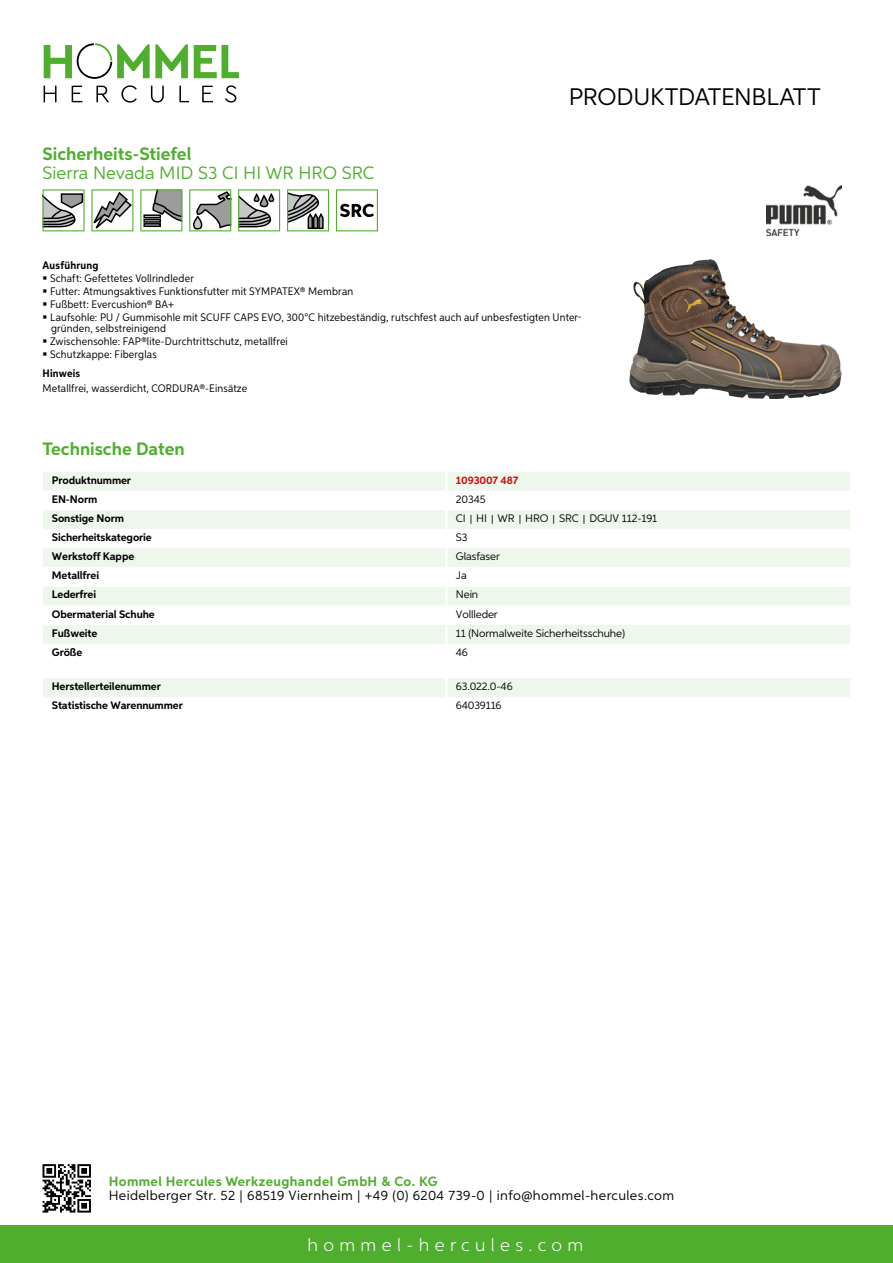
<style>
.page{position:relative;width:893px;height:1263px;background:#fff}
.page>*{position:absolute;margin:0;border:0;box-sizing:border-box;transform-origin:0 0}
.t1{font:24px "Aspira";letter-spacing:-.01em;color:#000}
.t2{font:700 18px "Aspira";color:#50ae2f}
.t3{font:18px "Aspira";color:#50ae2f}
.t4{font:300 18px "Aspira";letter-spacing:.3em;color:#fff}
.t5{font:13.5px "Aspira";letter-spacing:.03em;color:#000}
.t6{font:700 13.5px "Aspira";letter-spacing:.03em;color:#50ae2f}
.t7{font:10.95px/12.6px "Aspira Nar";letter-spacing:.015em;color:#000}
.t8{font:700 10.95px "Aspira";letter-spacing:-.01em;color:#000}
.t9{font:10.95px "Aspira";letter-spacing:-.01em;color:#000}
.t10{font:700 10.95px "Aspira Nar";letter-spacing:.02em;color:#000}
.t11{font:700 10.95px "Aspira";letter-spacing:-.01em;color:#cd1013}
.s1{font-family:"Wuerth Global";font-size:10.5px}
</style>
<div class="page">
<div style="left:0;top:1226px;width:893px;height:37px;background:#50ae2f"></div>
<svg style="left:43px;top:1164px;width:48px;height:48px"></svg>
<svg style="left:194px;top:45px;width:45px;height:33px"></svg>
<svg style="left:44px;top:43px;width:144px;height:36px"></svg>
<svg style="left:44px;top:86px;width:13px;height:16px"></svg>
<svg style="left:72px;top:86px;width:10px;height:16px"></svg>
<svg style="left:96px;top:86px;width:13px;height:16px"></svg>
<svg style="left:121px;top:85px;width:16px;height:18px"></svg>
<svg style="left:151px;top:86px;width:13px;height:17px"></svg>
<svg style="left:179px;top:86px;width:10px;height:16px"></svg>
<svg style="left:202px;top:86px;width:11px;height:16px"></svg>
<svg style="left:225px;top:85px;width:11px;height:18px"></svg>
<div style="left:43px;top:472px;width:807px;height:19px;background:#eef7eb"></div>
<svg style="left:43px;top:510px;width:807px;height:134px;fill:#eef7eb"></svg>
<hr style="left:445px;top:472px;width:3px;height:19px;background:#fff">
<hr style="left:445px;top:510px;width:3px;height:19px;background:#fff">
<hr style="left:445px;top:529px;width:3px;height:19px;background:#fff">
<hr style="left:445px;top:548px;width:3px;height:19px;background:#fff">
<hr style="left:445px;top:567px;width:3px;height:19px;background:#fff">
<hr style="left:445px;top:586px;width:3px;height:20px;background:#fff">
<hr style="left:445px;top:606px;width:3px;height:19px;background:#fff">
<hr style="left:445px;top:625px;width:3px;height:19px;background:#fff">
<div style="left:43px;top:678px;width:807px;height:19px;background:#eef7eb"></div>
<svg style="left:43px;top:189px;width:90px;height:42px"></svg>
<svg style="left:140px;top:189px;width:42px;height:42px"></svg>
<svg style="left:189px;top:189px;width:42px;height:42px"></svg>
<svg style="left:238px;top:189px;width:42px;height:42px"></svg>
<svg style="left:287px;top:189px;width:42px;height:42px"></svg>
<svg style="left:336px;top:189px;width:42px;height:42px"></svg>
<img style="left:630px;top:259px;width:80px;height:111px">
<img style="left:766px;top:185px;width:76px;height:50px">
<h2 class="t2" style="left:43px;top:142px;width:150px">Sicherheits-Stiefel</h2>
<h2 class="t3" style="left:43px;top:162px;width:333px">Sierra Nevada MID S3 CI HI WR HRO SRC</h2>
<h1 class="t1" style="left:569px;top:82px;width:253px">Produktdatenblatt</h1>
<p class="t10" style="left:43px;top:259px;width:58px">Ausführung</p>
<p class="t7" style="left:50px;top:272px;width:533px">Schaft: Gefettetes Vollrindleder<br>Futter: Atmungsaktives Funktionsfutter mit SYMPATEX® Membran<br>Fußbett: Evercushion® BA+<br>Laufsohle: PU / Gummisohle mit SCUFF CAPS EVO, 300°C hitzebeständig, rutschfest auch auf unbesfestigten Unter&shy;gründen, selbstreinigend<br>Zwischensohle: FAP®lite-Durchtrittschutz, metallfrei<br>Schutzkappe: Fiberglas</p>
<p class="t10" style="left:43px;top:367px;width:39px">Hinweis</p>
<p class="t7" style="left:43px;top:382px;width:206px">Metallfrei, wasserdicht, CORDURA®-Einsätze</p>
<h2 class="t2" style="left:43px;top:437px;width:144px">Technische Daten</h2>
<p class="t8" style="left:52px;top:473px;width:81px">Produktnummer</p>
<p class="t11" style="left:456px;top:473px;width:64px">1093007 487</p>
<p class="t8" style="left:52px;top:492px;width:47px">EN-Norm</p>
<p class="t9" style="left:456px;top:492px;width:31px">20345</p>
<p class="t8" style="left:52px;top:511px;width:74px">Sonstige Norm</p>
<p class="t9" style="left:456px;top:511px;width:203px">CI <span class="s1">|</span> HI <span class="s1">|</span> WR <span class="s1">|</span> HRO <span class="s1">|</span> SRC <span class="s1">|</span> DGUV 112-191</p>
<p class="t8" style="left:52px;top:530px;width:101px">Sicherheitskategorie</p>
<p class="t9" style="left:456px;top:530px;width:13px">S3</p>
<p class="t8" style="left:52px;top:550px;width:84px">Werkstoff Kappe</p>
<p class="t9" style="left:456px;top:550px;width:46px">Glasfaser</p>
<p class="t8" style="left:52px;top:569px;width:49px">Metallfrei</p>
<p class="t9" style="left:456px;top:569px;width:13px">Ja</p>
<p class="t8" style="left:52px;top:588px;width:46px">Lederfrei</p>
<p class="t9" style="left:456px;top:588px;width:24px">Nein</p>
<p class="t8" style="left:52px;top:607px;width:104px">Obermaterial Schuhe</p>
<p class="t9" style="left:456px;top:607px;width:43px">Vollleder</p>
<p class="t8" style="left:52px;top:626px;width:47px">Fußweite</p>
<p class="t9" style="left:456px;top:626px;width:171px">11 (N ormalweite Sicherheitsschuhe)</p>
<p class="t8" style="left:52px;top:645px;width:32px">Größe</p>
<p class="t9" style="left:456px;top:645px;width:14px">46</p>
<p class="t8" style="left:52px;top:680px;width:111px">Herstellerteilenummer</p>
<p class="t9" style="left:456px;top:680px;width:58px">63.022.0-46</p>
<p class="t8" style="left:52px;top:699px;width:132px">Statistische Warennummer</p>
<p class="t9" style="left:456px;top:699px;width:47px">64039116</p>
<p class="t6" style="left:109px;top:1172px;width:330px">Hommel Hercules Werkzeughandel GmbH &amp; Co. KG</p>
<p class="t5" style="left:109px;top:1187px;width:567px">Heidelberger Str. 52 | 68519 Viernheim | +49 (0) 6204 739-0 | info@hommel-hercules.com</p>
<h2 class="t4" style="left:307px;top:1234px;width:277px">hommel-hercules.com</h2>
</div>
